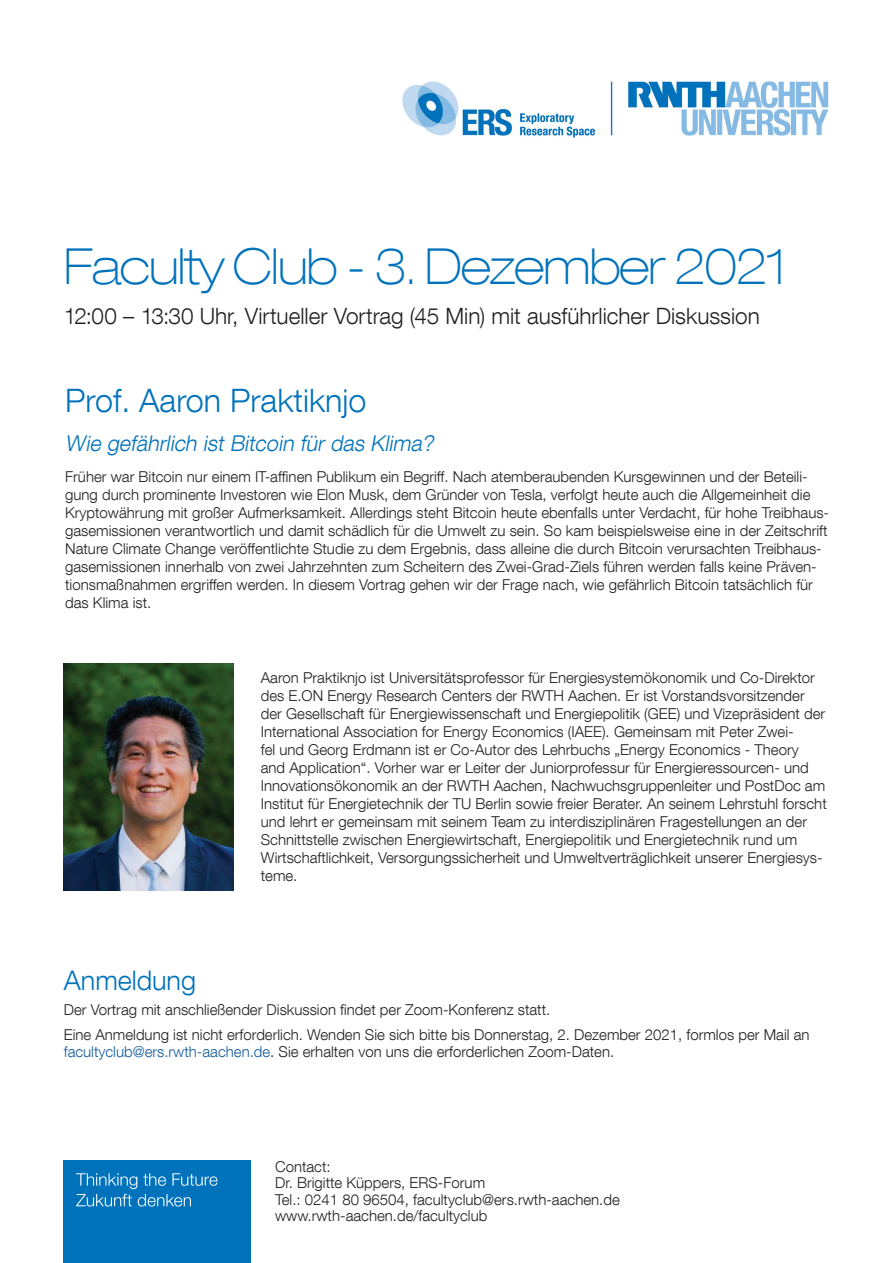
<style>
.page{position:relative;width:893px;height:1263px;background:#fff}
.page>*{position:absolute;margin:0;border:0;box-sizing:border-box;transform-origin:0 0}
.t1{font:100 expanded 49.5px "Helvetica Neue LT Com";letter-spacing:-.025em;color:#0072bc}
.t2{font:300 32.25px "Helvetica Neue LT Com";color:#0072bc}
.t3{font:300 27px "Helvetica Neue LT Com";letter-spacing:-.005em;color:#0072bc}
.t4{font:300 22.5px "Helvetica Neue LT Com";color:#231f20}
.t5{font:italic 300 21.75px "Helvetica Neue LT Com";color:#0072bc}
.t6{font:300 15px/18px "Helvetica Neue LT Com";color:#231f20}
.s1{color:#175d9e}
</style>
<div class="page">
<div style="left:64px;top:1161px;width:187px;height:102px;background:#0072bc"></div>
<svg style="left:76px;top:1173px;width:141px;height:33px"></svg>
<img style="left:402px;top:81px;width:427px;height:57px">
<img style="left:64px;top:663px;width:170px;height:228px">
<h1 class="t1" style="left:64px;top:236px;width:725px">Faculty Club - 3. Dezember 2021</h1>
<h3 class="t4" style="left:64px;top:302px;width:697px">12:00 – 13:30 Uhr, Virtueller Vortrag (45 Min) mit ausführlicher Diskussion</h3>
<h2 class="t2" style="left:65px;top:381px;width:303px">Prof. Aaron Praktiknjo</h2>
<h3 class="t5" style="left:65px;top:430px;width:374px">Wie gefährlich ist Bitcoin für das Klima?</h3>
<p class="t6" style="left:65px;top:467px;width:765px">Früher war Bitcoin nur einem IT-affinen Publikum ein Begriff. Nach atemberaubenden Kursgewinnen und der Beteili&shy;gung durch prominente Investoren wie Elon Musk, dem Gründer von Tesla, verfolgt heute auch die Allgemeinheit die Kryptowährung mit großer Aufmerksamkeit. Allerdings steht Bitcoin heute ebenfalls unter Verdacht, für hohe Treibhaus&shy;gasemissionen verantwortlich und damit schädlich für die Umwelt zu sein. So kam beispielsweise eine in der Zeitschrift Nature Climate Change veröffentlichte Studie zu dem Ergebnis, dass alleine die durch Bitcoin verursachten Treibhaus&shy;gasemissionen innerhalb von zwei Jahrzehnten zum Scheitern des Zwei-Grad-Ziels führen werden falls keine Präven&shy;tionsmaßnahmen ergriffen werden. In diesem Vortrag gehen wir der Frage nach, wie gefährlich Bitcoin tatsächlich für das Klima ist.</p>
<p class="t6" style="left:261px;top:669px;width:567px">Aaron Praktiknjo ist Universitätsprofessor für Energiesystemökonomik und Co-Direktor des E.ON Energy Research Centers der RWTH Aachen. Er ist Vorstandsvorsitzender der Gesellschaft für Energiewissenschaft und Energiepolitik (GEE) und Vizepräsident der International Association for Energy Economics (IAEE). Gemeinsam mit Peter Zwei-<br>fel und Georg Erdmann ist er Co-Autor des Lehrbuchs „Energy Economics - Theory and Application“. Vorher war er Leiter der Juniorprofessur für Energieressourcen- und Innovationsökonomik an der RWTH Aachen, Nachwuchsgruppenleiter und PostDoc am Institut für Energietechnik der TU Berlin sowie freier Berater. An seinem Lehrstuhl forscht und lehrt er gemeinsam mit seinem Team zu interdisziplinären Fragestellungen an der Schnittstelle zwischen Energiewirtschaft, Energiepolitik und Energietechnik rund um Wirtschaftlichkeit, Versorgungssicherheit und Umweltverträglichkeit unserer Energiesys&shy;teme.</p>
<h3 class="t3" style="left:64px;top:964px;width:134px">Anmeldung</h3>
<p class="t6" style="left:64px;top:997px;width:747px;line-height:25px">Der Vortrag mit anschließender Diskussion findet per Zoom-Konferenz statt.<br>Eine Anmeldung ist nicht erforderlich. Wenden Sie sich bitte bis Donnerstag, 2. Dezember 2021, formlos per Mail an</p>
<p class="t6" style="left:64px;top:1042px;width:552px"><span class="s1">facultyclub@ers.rwth-aachen.de</span>. Sie erhalten von uns die erforderlichen Zoom-Daten.</p>
<p class="t6" style="left:275px;top:1158px;width:346px;line-height:16.5px">Contact:<br>Dr. Brigitte Küppers, ERS-Forum<br>Tel.: 0241 80 96504, facultyclub@ers.rwth-aachen.de www.rwth-aachen.de/facultyclub</p>
</div>
